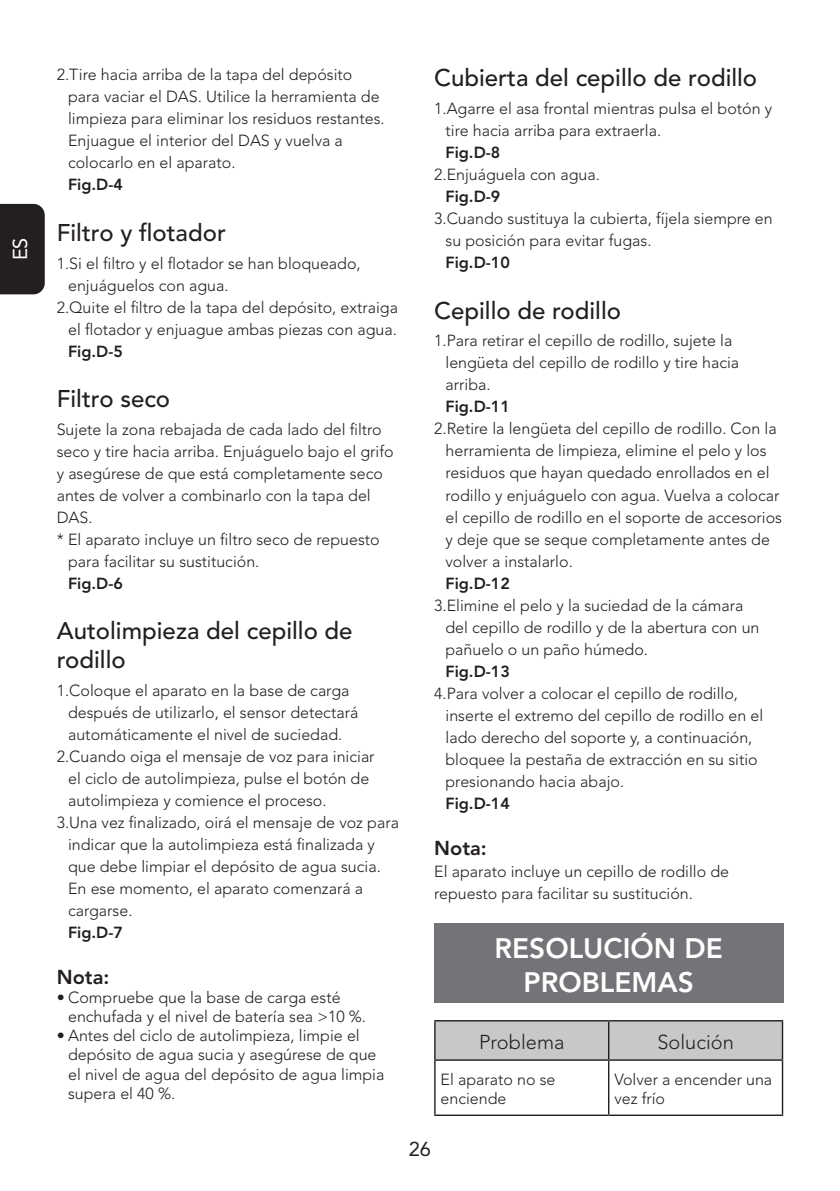
<style>
.page{position:relative;width:840px;height:1191px;background:#fff}
.page>*{position:absolute;margin:0;border:0;box-sizing:border-box;transform-origin:0 0}
.t1{font:800 28px/33.6px "Avenir LT Std";color:#fff;text-align:center}
.t2{font:500 24px/28.8px "Avenir LT Std";color:#231f20}
.t3{font:300 20px "Avenir LT Std";color:#231f20}
.t4{font:800 20px "Avenir LT Std";color:#231f20}
.t5{font:20px "Avenir LT Std";color:#231f20}
.t6{font:20px "Avenir LT Std";color:#fff}
.t7{font:300 16px/22px "Avenir LT Std";color:#231f20}
.t8{font:800 16px "Avenir LT Std";color:#231f20}
</style>
<div class="page">
<div style="left:0;top:204px;width:45px;height:90px;background:#231f20"></div>
<div style="left:434px;top:923px;width:348px;height:80px;background:#727477"></div>
<div style="left:435px;top:1021px;width:346px;height:38px;background:#c7c8ca"></div>
<hr style="left:434px;top:1020px;width:174px;height:1px;background:#231f20">
<hr style="left:434px;top:1021px;width:1px;height:38px;background:#231f20">
<hr style="left:608px;top:1020px;width:174px;height:1px;background:#231f20">
<hr style="left:607px;top:1021px;width:2px;height:38px;background:#231f20">
<hr style="left:781px;top:1021px;width:1px;height:38px;background:#231f20">
<hr style="left:434px;top:1059px;width:174px;height:1px;background:#231f20">
<hr style="left:434px;top:1060px;width:1px;height:54px;background:#231f20">
<hr style="left:608px;top:1059px;width:174px;height:1px;background:#231f20">
<hr style="left:607px;top:1060px;width:2px;height:54px;background:#231f20">
<hr style="left:781px;top:1060px;width:1px;height:54px;background:#231f20">
<hr style="left:434px;top:1114px;width:174px;height:2px;background:#231f20">
<hr style="left:608px;top:1114px;width:174px;height:2px;background:#231f20">
<p class="t6" style="left:8px;top:260px;width:24px;rotate:-90deg">ES</p>
<p class="t7" style="left:68px;top:64px;width:318px;text-indent:-11px">2.Tire hacia arriba de la tapa del depósito para vaciar el DAS. Utilice la herramienta de limpieza para eliminar los residuos restantes.<br>Enjuague el interior del DAS y vuelva a colocarlo en el aparato.</p>
<p class="t8" style="left:68px;top:175px;width:56px">Fig.D-4</p>
<h2 class="t2" style="left:57px;top:219px;width:170px">Filtro y flotador</h2>
<p class="t7" style="left:57px;top:252px;width:305px">1.Si el filtro y el flotador se han bloqueado,</p>
<p class="t7" style="left:68px;top:274px;width:162px">enjuáguelos con agua.</p>
<p class="t7" style="left:57px;top:296px;width:342px">2.Quite el filtro de la tapa del depósito, extraiga</p>
<p class="t7" style="left:68px;top:318px;width:330px">el flotador y enjuague ambas piezas con agua.</p>
<p class="t8" style="left:68px;top:342px;width:56px">Fig.D-5</p>
<h2 class="t2" style="left:57px;top:385px;width:115px">Filtro seco</h2>
<p class="t7" style="left:57px;top:418px;width:326px">Sujete la zona rebajada de cada lado del filtro</p>
<p class="t7" style="left:57px;top:440px;width:338px">seco y tire hacia arriba. Enjuáguelo bajo el grifo</p>
<p class="t7" style="left:57px;top:462px;width:327px">y asegúrese de que está completamente seco</p>
<p class="t7" style="left:57px;top:484px;width:315px">antes de volver a combinarlo con la tapa del</p>
<p class="t7" style="left:57px;top:506px;width:37px">DAS.</p>
<p class="t7" style="left:57px;top:528px;width:324px">* El aparato incluye un filtro seco de repuesto</p>
<p class="t7" style="left:68px;top:550px;width:193px">para facilitar su sustitución.</p>
<p class="t8" style="left:68px;top:574px;width:56px">Fig.D-6</p>
<h2 class="t2" style="left:57px;top:617px;width:297px">Autolimpieza del cepillo de rodillo</h2>
<p class="t7" style="left:57px;top:679px;width:294px">1.Coloque el aparato en la base de carga</p>
<p class="t7" style="left:68px;top:701px;width:291px">después de utilizarlo, el sensor detectará</p>
<p class="t7" style="left:68px;top:723px;width:275px">automáticamente el nivel de suciedad.</p>
<p class="t7" style="left:57px;top:745px;width:319px">2.Cuando oiga el mensaje de voz para iniciar</p>
<p class="t7" style="left:68px;top:767px;width:302px">el ciclo de autolimpieza, pulse el botón de</p>
<p class="t7" style="left:68px;top:789px;width:260px">autolimpieza y comience el proceso.</p>
<p class="t7" style="left:57px;top:811px;width:343px">3.Una vez finalizado, oirá el mensaje de voz para</p>
<p class="t7" style="left:68px;top:833px;width:308px">indicar que la autolimpieza está finalizada y</p>
<p class="t7" style="left:68px;top:855px;width:314px">que debe limpiar el depósito de agua sucia.</p>
<p class="t7" style="left:68px;top:877px;width:296px">En ese momento, el aparato comenzará a</p>
<p class="t7" style="left:68px;top:899px;width:66px">cargarse.</p>
<p class="t8" style="left:68px;top:923px;width:56px">Fig.D-7</p>
<p class="t4" style="left:57px;top:964px;width:54px">Nota:</p>
<p class="t7" style="left:68px;top:987px;width:299px;line-height:19.2px;text-indent:-11px">• Compruebe que la base de carga esté enchufada y el nivel de batería sea &gt;10 %.</p>
<p class="t7" style="left:68px;top:1026px;width:317px;line-height:19.2px;text-indent:-11px">• Antes del ciclo de autolimpieza, limpie el depósito de agua sucia y asegúrese de que el nivel de agua del depósito de agua limpia supera el 40 %.</p>
<h2 class="t2" style="left:434px;top:64px;width:324px">Cubierta del cepillo de rodillo</h2>
<p class="t7" style="left:445px;top:97px;width:328px;text-indent:-11px">1.Agarre el asa frontal mientras pulsa el botón y tire hacia arriba para extraerla.</p>
<p class="t8" style="left:445px;top:143px;width:56px">Fig.D-8</p>
<p class="t7" style="left:434px;top:163px;width:167px">2.Enjuáguela con agua.</p>
<p class="t8" style="left:445px;top:187px;width:56px">Fig.D-9</p>
<p class="t7" style="left:445px;top:207px;width:328px;text-indent:-11px">3.Cuando sustituya la cubierta, fíjela siempre en su posición para evitar fugas.</p>
<p class="t8" style="left:445px;top:253px;width:66px">Fig.D-10</p>
<h2 class="t2" style="left:434px;top:297px;width:188px">Cepillo de rodillo</h2>
<p class="t7" style="left:445px;top:330px;width:295px;text-indent:-11px">1.Para retirar el cepillo de rodillo, sujete la lengüeta del cepillo de rodillo y tire hacia arriba.</p>
<p class="t8" style="left:445px;top:397px;width:66px">Fig.D-11</p>
<p class="t7" style="left:445px;top:418px;width:338px;text-indent:-11px">2.Retire la lengüeta del cepillo de rodillo. Con la herramienta de limpieza, elimine el pelo y los residuos que hayan quedado enrollados en el rodillo y enjuáguelo con agua. Vuelva a colocar el cepillo de rodillo en el soporte de accesorios y deje que se seque completamente antes de volver a instalarlo.</p>
<p class="t8" style="left:445px;top:573px;width:66px">Fig.D-12</p>
<p class="t7" style="left:445px;top:594px;width:315px;text-indent:-11px">3.Elimine el pelo y la suciedad de la cámara del cepillo de rodillo y de la abertura con un pañuelo o un paño húmedo.</p>
<p class="t8" style="left:445px;top:661px;width:66px">Fig.D-13</p>
<p class="t7" style="left:445px;top:682px;width:319px;text-indent:-11px">4.Para volver a colocar el cepillo de rodillo, inserte el extremo del cepillo de rodillo en el lado derecho del soporte y, a continuación, bloquee la pestaña de extracción en su sitio presionando hacia abajo.</p>
<p class="t8" style="left:445px;top:793px;width:66px">Fig.D-14</p>
<p class="t4" style="left:434px;top:836px;width:54px">Nota:</p>
<p class="t7" style="left:434px;top:860px;width:296px">El aparato incluye un cepillo de rodillo de repuesto para facilitar su sustitución.</p>
<h1 class="t1" style="left:494px;top:931px;width:230px">RESOLUCIÓN DE<br>PROBLEMAS</h1>
<p class="t3" style="left:479px;top:1030px;width:87px">Problema</p>
<p class="t3" style="left:657px;top:1030px;width:78px">Solución</p>
<p class="t7" style="left:440px;top:1069px;width:116px;line-height:19.2px">El aparato no se enciende</p>
<p class="t7" style="left:614px;top:1069px;width:159px;line-height:19.2px">Volver a encender una vez frío</p>
<p class="t5" style="left:408px;top:1137px;width:24px">26</p>
</div>
